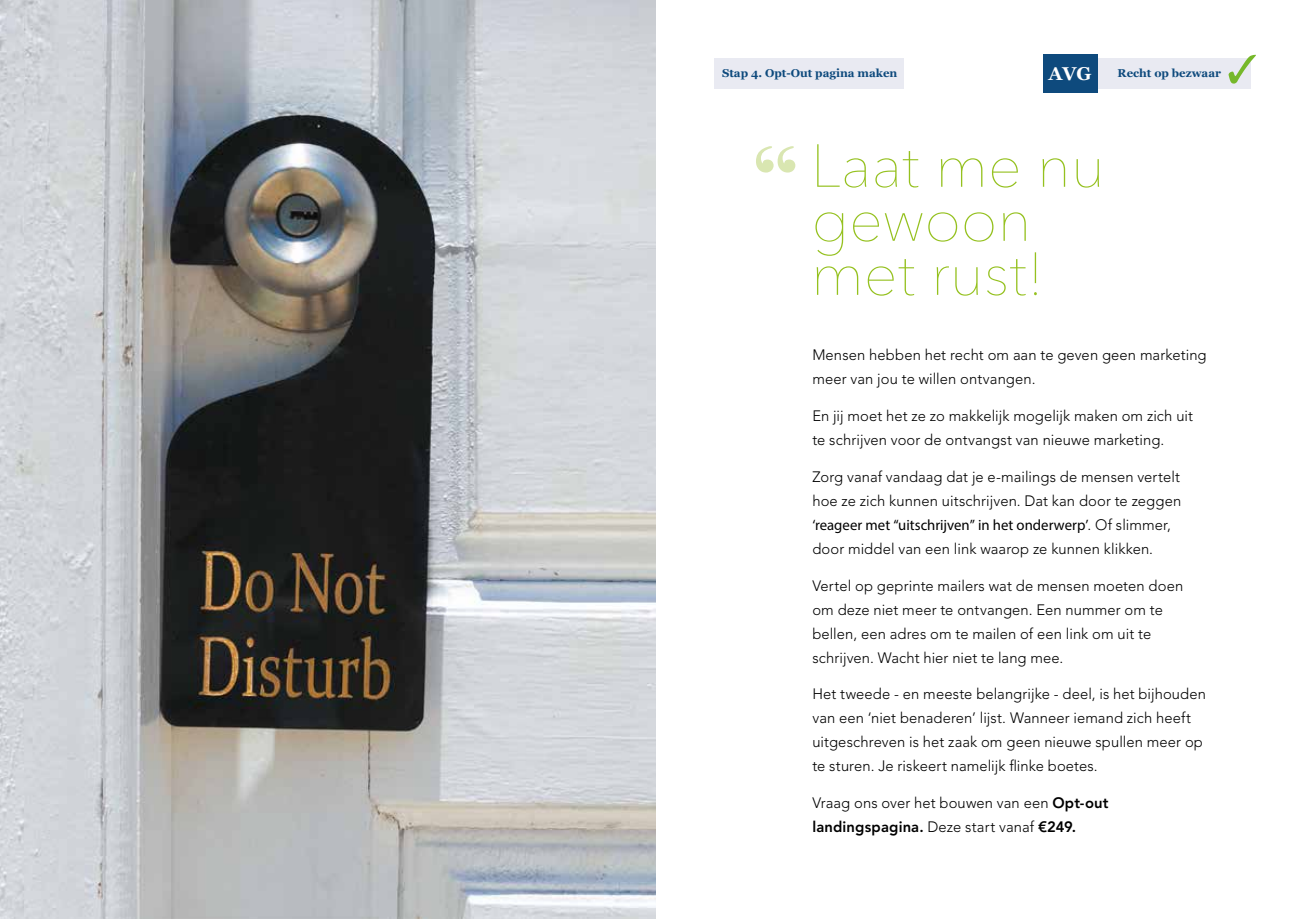
<style>
.page{position:relative;width:1310px;height:919px;background:#fff}
.page>*{position:absolute;margin:0;border:0;box-sizing:border-box;transform-origin:0 0}
.t1{font:200 60px/54px "Avenir Next";color:#95c11f}
.t2{font:700 18.6px "Georgia";color:#fff}
.t3{font:300 15px/24px "Avenir LT Pro";letter-spacing:.005em;color:#000}
.t4{font:15px "Myriad Pro";color:#000}
.t5{font:700 11.4px "Georgia";color:#0e4a7d}
.s1{font-family:"Avenir LT Pro";font-weight:300}
.s2{font-weight:800}
</style>
<div class="page">
<img style="left:0;top:0;width:655px;height:918px">
<svg style="left:756px;top:146px;width:39px;height:26px"></svg>
<div style="left:1076px;top:58px;width:174px;height:30px;background:#e9eaf2"></div>
<svg style="left:1228px;top:55px;width:28px;height:29px"></svg>
<div style="left:1042px;top:54px;width:55px;height:38px;background:#0e4a7d"></div>
<div style="left:714px;top:58px;width:190px;height:30px;background:#e9eaf2"></div>
<p class="t5" style="left:722px;top:64px;width:177px">Stap 4. Opt-Out pagina maken</p>
<p class="t2" style="left:1048px;top:60px;width:45px">AVG</p>
<p class="t5" style="left:1117px;top:64px;width:105px">Recht op bezwaar</p>
<h1 class="t1" style="left:810px;top:135px;width:296px">Laat me nu gewoon met rust!</h1>
<p class="t3" style="left:812px;top:343px;width:396px">Mensen hebben het recht om aan te geven geen marketing meer van jou te willen ontvangen.</p>
<p class="t3" style="left:812px;top:404px;width:382px">En jij moet het ze zo makkelijk mogelijk maken om zich uit te schrijven voor de ontvangst van nieuwe marketing.</p>
<p class="t3" style="left:812px;top:464px;width:370px">Zorg vanaf vandaag dat je e-mailings de mensen vertelt hoe ze zich kunnen uitschrijven. Dat kan door te zeggen</p>
<p class="t4" style="left:812px;top:515px;width:360px">‘reageer met “uitschrijven” in het onderwerp’<span class="s1">. Of slimmer,</span></p>
<p class="t3" style="left:812px;top:536px;width:342px">door middel van een link waarop ze kunnen klikken.</p>
<p class="t3" style="left:812px;top:573px;width:372px">Vertel op geprinte mailers wat de mensen moeten doen om deze niet meer te ontvangen. Een nummer om te bellen, een adres om te mailen of een link om uit te schrijven. Wacht hier niet te lang mee.</p>
<p class="t3" style="left:812px;top:682px;width:395px">Het tweede - en meeste belangrijke - deel, is het bijhouden van een ‘niet benaderen’ lijst. Wanneer iemand zich heeft uitgeschreven is het zaak om geen nieuwe spullen meer op te sturen. Je riskeert namelijk flinke boetes.</p>
<p class="t3" style="left:812px;top:791px;width:298px">Vraag ons over het bouwen van een <span class="s2">Opt-out landingspagina.</span> Deze start vanaf <span class="s2">€249.</span></p>
</div>
